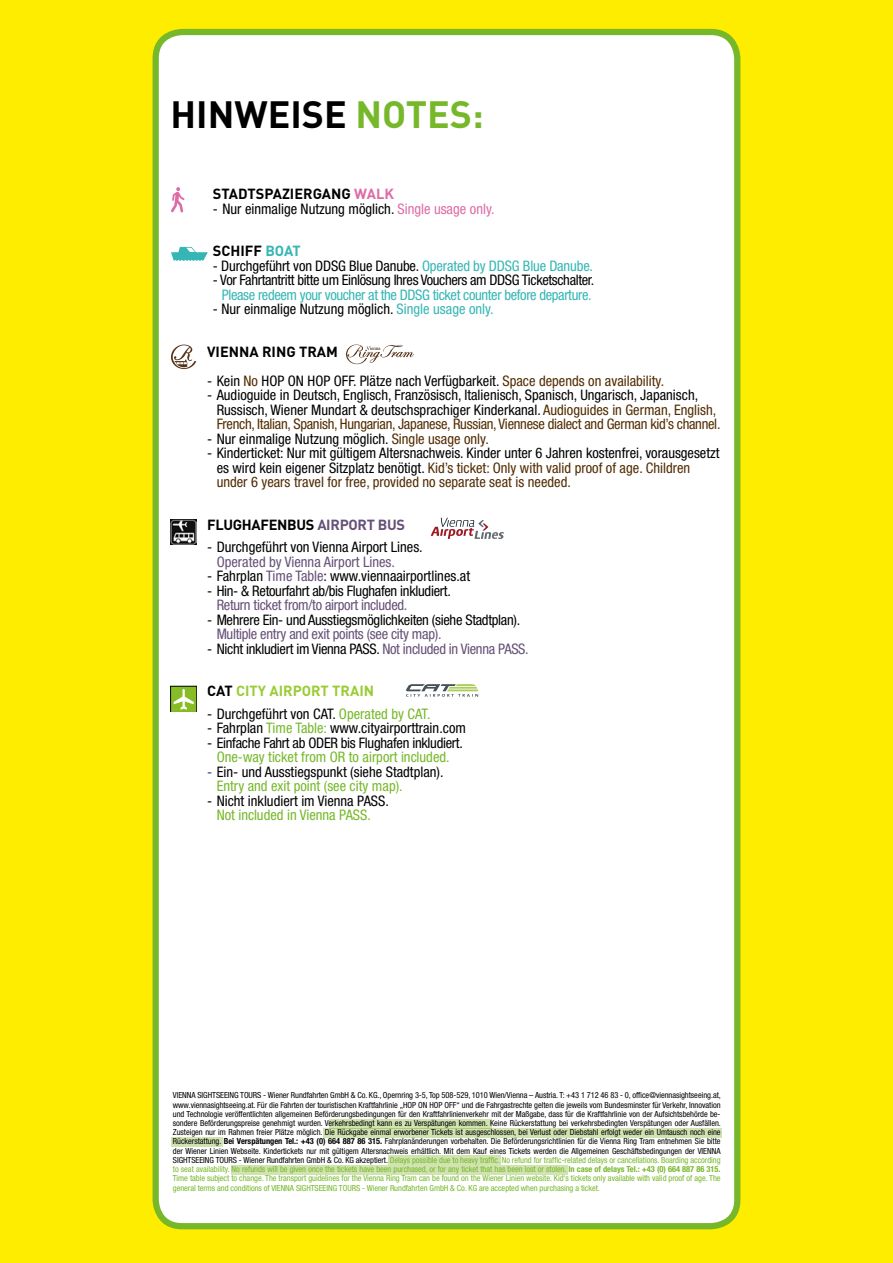
<style>
.page{position:relative;width:893px;height:1263px;background:#ffed00}
.page>*{position:absolute;margin:0;border:0;box-sizing:border-box;transform-origin:0 0}
.t1{font:700 37.5px "DIN";color:#000}
.t2{font:condensed 14.55px/14.5px "Helvetica Neue LT Std";color:#000}
.t3{font:condensed 14.55px "Helvetica Neue LT Std";letter-spacing:-.02em;color:#000}
.t4{font:condensed 14.55px "Helvetica Neue LT Std";letter-spacing:-.02em;color:#665077}
.t5{font:condensed 14.55px "Helvetica Neue LT Std";letter-spacing:-.025em;color:#000}
.t6{font:condensed 14.55px "Helvetica Neue LT Std";letter-spacing:-.025em;color:#35b6b4}
.t7{font:condensed 14.55px "Helvetica Neue LT Std";color:#76b82a}
.t8{font:700 14.55px "DIN";color:#000}
.t9{font:condensed 14.55px "Helvetica Neue LT Std";color:#665077}
.t10{font:700 14.55px "DIN";letter-spacing:-.02em;color:#000}
.t11{font:700 14.55px "DIN";color:#9c3}
.t12{font:condensed 8.4px/9.3px "Helvetica Neue LT Std";letter-spacing:-.005em;color:#000;text-align:justify}
.s1{color:#76b82a}
.s2{color:#dd6ca6}
.s3{color:#35b6b4}
.s4{color:#522c00}
.s5{color:#665077}
.s6{color:#000}
.s7{color:#174496}
.s8{font-weight:700}
.s9{font-weight:700;color:#76b82a}
</style>
<div class="page">
<div style="left:156px;top:32px;width:581px;height:1194px;background:#fff;border-radius:26px"></div>
<div style="left:153px;top:29px;width:587px;height:1200px;border:6px solid #76b82a;border-radius:26px"></div>
<div style="left:329px;top:1119px;width:163px;height:9px;background:#d0e3b0"></div>
<div style="left:171px;top:1137px;width:52px;height:10px;background:#d0e3b0"></div>
<div style="left:323px;top:1128px;width:399px;height:9px;background:#d0e3b0"></div>
<div style="left:389px;top:1156px;width:112px;height:9px;background:#d0e3b0"></div>
<div style="left:231px;top:1165px;width:337px;height:9px;background:#d0e3b0"></div>
<svg style="left:171px;top:247px;width:37px;height:14px"></svg>
<svg style="left:171px;top:187px;width:14px;height:25px"></svg>
<svg style="left:346px;top:345px;width:68px;height:19px"></svg>
<svg style="left:171px;top:345px;width:25px;height:24px"></svg>
<img style="left:171px;top:519px;width:25px;height:25px">
<svg style="left:431px;top:518px;width:73px;height:21px"></svg>
<svg style="left:171px;top:686px;width:25px;height:26px"></svg>
<svg style="left:406px;top:684px;width:72px;height:13px"></svg>
<h1 class="t1" style="left:171px;top:90px;width:315px">HINWEISE <span class="s1">NOTES:</span></h1>
<h2 class="t8" style="left:213px;top:184px;width:183px">STADTSPAZIERGANG <span class="s2">WALK</span></h2>
<h2 class="t2" style="left:213px;top:201px;width:283px">- Nur einmalige Nutzung möglich. <span class="s2">Single usage only.</span></h2>
<h2 class="t8" style="left:213px;top:241px;width:89px">SCHIFF <span class="s3">BOAT</span></h2>
<h2 class="t2" style="left:213px;top:258px;width:382px">- Durchgeführt von DDSG Blue Danube. <span class="s3">Operated by DDSG Blue Danube.</span></h2>
<h2 class="t5" style="left:213px;top:272px;width:383px">- Vor Fahrtantritt bitte um Einlösung Ihres Vouchers am DDSG Ticketschalter.</h2>
<h2 class="t6" style="left:222px;top:286px;width:371px">Please redeem your voucher at the DDSG ticket counter before departure.</h2>
<h2 class="t2" style="left:213px;top:302px;width:282px">- Nur einmalige Nutzung möglich. <span class="s3">Single usage only.</span></h2>
<h2 class="t8" style="left:207px;top:342px;width:132px">VIENNA RING TRAM</h2>
<h2 class="t2" style="left:207px;top:373px;width:458px">- Kein <span class="s4">No</span> HOP ON HOP OFF. Plätze nach Verfügbarkeit. <span class="s4">Space depends on availability.</span></h2>
<p class="t2" style="left:217px;top:388px;width:505px;text-indent:-9px">- Audioguide in Deutsch, Englisch, Französisch, Italienisch, Spanisch, Ungarisch, Japanisch,<br>Russisch, Wiener Mundart &amp; deutschsprachiger Kinderkanal. <span class="s4">Audioguides in German, English,<br>French, Italian, Spanish, Hungarian, Japanese, Russian, Viennese dialect and German kid’s channel.</span></p>
<h2 class="t2" style="left:207px;top:431px;width:283px">- Nur einmalige Nutzung möglich. <span class="s4">Single usage only.</span></h2>
<p class="t2" style="left:217px;top:446px;width:504px;text-indent:-9px">- Kinderticket: Nur mit gültigem Altersnachweis. Kinder unter 6 Jahren kostenfrei, vorausgesetzt es wird kein eigener Sitzplatz benötigt. <span class="s4">Kid’s ticket: Only with valid proof of age. Children under 6 years travel for free, provided no separate seat is needed.</span></p>
<h2 class="t10" style="left:207px;top:515px;width:199px">FLUGHAFENBUS <span class="s5">AIRPORT BUS</span></h2>
<h2 class="t2" style="left:207px;top:540px;width:217px">- Durchgeführt von Vienna Airport Lines.</h2>
<h2 class="t9" style="left:217px;top:553px;width:180px">Operated by Vienna Airport Lines.</h2>
<h2 class="t2" style="left:207px;top:569px;width:265px">- Fahrplan <span class="s5">Time Table</span>: www.viennaairportlines.at</h2>
<h2 class="t3" style="left:207px;top:582px;width:245px">- Hin- &amp; Retourfahrt ab/bis Flughafen inkludiert.</h2>
<h2 class="t4" style="left:217px;top:597px;width:192px">Return ticket from/to airport included.</h2>
<h2 class="t3" style="left:207px;top:611px;width:315px">- Mehrere Ein- und Ausstiegsmöglichkeiten (siehe Stadtplan).</h2>
<h2 class="t4" style="left:217px;top:626px;width:226px">Multiple entry and exit points (see city map).</h2>
<h2 class="t3" style="left:207px;top:640px;width:323px">- Nicht inkludiert im Vienna PASS. <span class="s5">Not included in Vienna PASS.</span></h2>
<h2 class="t11" style="left:207px;top:681px;width:168px"><span class="s6">CAT</span> CITY AIRPORT TRAIN</h2>
<h2 class="t2" style="left:207px;top:706px;width:225px">- Durchgeführt von CAT. <span class="s1">Operated by CAT.</span></h2>
<h2 class="t2" style="left:207px;top:720px;width:260px">- Fahrplan <span class="s1">Time Table:</span> www.cityairporttrain.com</h2>
<h2 class="t3" style="left:207px;top:734px;width:257px">- Einfache Fahrt ab ODER bis Flughafen inkludiert.</h2>
<h2 class="t7" style="left:217px;top:748px;width:234px">One-way ticket from OR to airport included.</h2>
<h2 class="t2" style="left:217px;top:764px;width:228px;text-indent:-9px"><span class="s7">-</span> Ein- und Ausstiegspunkt (siehe Stadtplan).<br><span class="s1">Entry and exit point (see city map).</span></h2>
<h2 class="t2" style="left:207px;top:793px;width:183px">- Nicht inkludiert im Vienna PASS.</h2>
<h2 class="t7" style="left:217px;top:807px;width:156px">Not included in Vienna PASS.</h2>
<p class="t12" style="left:173px;top:1090px;width:550px">VIENNA SIGHTSEEING TOURS - Wiener Rundfahrten GmbH &amp; Co. KG., Opernring 3-5, Top 508-529, 1010 Wien/Vienna – Austria. T: +43 1 712 46 83 - 0, office@viennasightseeing.at, www.viennasightseeing.at. Für die Fahrten der touristischen Kraftfahrlinie „HOP ON HOP OFF“ und die Fahrgastrechte gelten die jeweils vom Bundesminster für Verkehr, Innovation und Technologie veröffentlichten allgemeinen Beförderungsbedingungen für den Kraftfahrlinienverkehr mit der Maßgabe, dass für die Kraftfahrlinie von der Aufsichtsbehörde be&shy;sondere Beförderungspreise genehmigt wurden. Verkehrsbedingt kann es zu Verspätungen kommen. Keine Rückerstattung bei verkehrsbedingten Verspätungen oder Ausfällen.<br>Zusteigen nur im Rahmen freier Plätze möglich. Die Rückgabe einmal erworbener Tickets ist ausgeschlossen, bei Verlust oder Diebstahl erfolgt weder ein Umtausch noch eine Rückerstattung. <span class="s8">Bei Verspätungen Tel.: +43 (0) 664 887 86 315.</span> Fahrplanänderungen vorbehalten. Die Beförderungsrichtlinien für die Vienna Ring Tram entnehmen Sie bitte der Wiener Linien Webseite. Kindertickets nur mit gültigem Altersnachweis erhältlich. Mit dem Kauf eines Tickets werden die Allgemeinen Geschäftsbedingungen der VIENNA SIGHTSEEING TOURS - Wiener Rundfahrten GmbH &amp; Co. KG akzeptiert. <span class="s1">Delays possible due to heavy traffic. No refund for traffic-related delays or cancellations. Boarding according to seat availability. No refunds will be given once the tickets have been purchased, or for any ticket that has been lost or stolen.</span> <span class="s9">In case of delays Tel.: +43 (0) 664 887 86 315.<br></span><span class="s1">Time table subject to change. The transport guidelines for the Vienna Ring Tram can be found on the Wiener Linien website. Kid‘s tickets only available with valid proof of age. The general terms and conditions of VIENNA SIGHTSEEING TOURS - Wiener Rundfahrten GmbH &amp; Co. KG are accepted when purchasing a ticket.</span></p>
</div>
